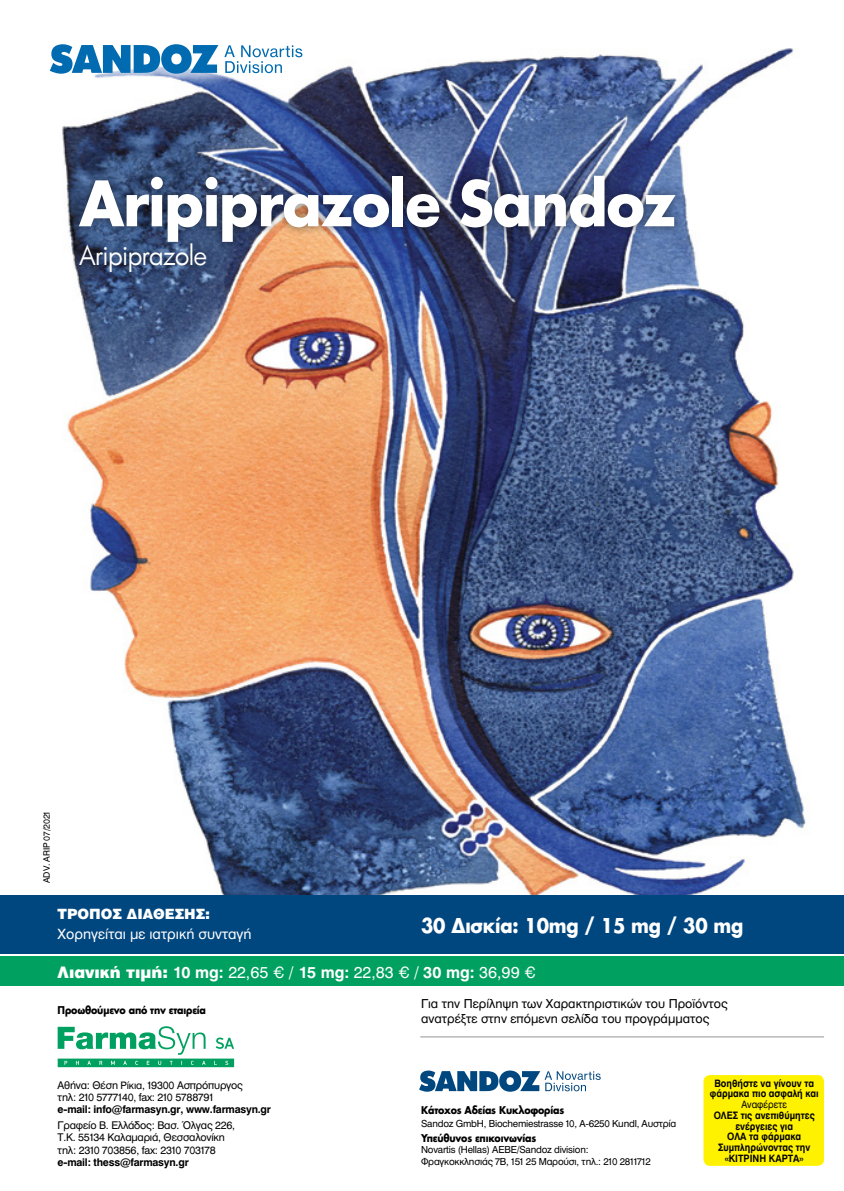
<style>
.page{position:relative;width:844px;height:1191px;background:#fff}
.page>*{position:absolute;margin:0;border:0;box-sizing:border-box;transform-origin:0 0}
.t1{font:700 60.9px "PF Futura Neu";letter-spacing:-.02em;color:#fff;scale:.95 1}
.t2{font:26.07px "PF Futura Neu";letter-spacing:-.02em;color:#fff;scale:.95 1}
.t3{font:700 19.95px "PF Futura Neu";letter-spacing:-.01em;color:#fff;scale:.9 1}
.t4{font:15.75px "CPHELVETICA";color:#fff}
.t5{font:14px "CPHELVETICA";color:#fff}
.t6{font:900 14px "CPHELVETICA";color:#fff}
.t7{font:12.25px/15.8px "CPHELVETICA";color:#000}
.t8{font:10.5px/12.2px "CPHELVETICA";letter-spacing:-.02em;color:#000}
.t9{font:700 10.5px "PF Futura Neu";letter-spacing:-.02em;color:#000;scale:.9 1}
.t10{font:700 10.5px "CPHELVETICA";letter-spacing:-.02em;color:#000}
.t11{font:10.15px/10.7px "UB Helvetica Bold";color:#000;text-align:center;scale:.9 1}
.t12{font:10.15px "UB Helvetica";color:#000;scale:.9 1}
.t13{font:9.62px/11.2px "CPHELVETICA";letter-spacing:-.02em;color:#000}
.t14{font:8.75px "CPHELVETICA";letter-spacing:-.02em;color:#000}
.s1{font-weight:900}
.s2{font-weight:700}
.s3{font-family:"Helvetica"}
.s4{font-size:10.15px}
</style>
<div class="page">
<img style="left:62px;top:48px;width:744px;height:847px">
<div style="left:70px;top:166px;width:613px;height:114px;background:#000;opacity:.5"></div>
<div style="left:36px;top:30px;width:280px;height:57px;background:#fff"></div>
<svg style="left:50px;top:44px;width:252px;height:30px"></svg>
<div style="left:0;top:895px;width:843px;height:58px;background:#00467f"></div>
<div style="left:0;top:956px;width:843px;height:30px;background:#00a160"></div>
<svg style="left:58px;top:1026px;width:176px;height:41px"></svg>
<hr style="left:420px;top:1036px;width:403px;height:1px;background:#939598">
<div style="left:703px;top:1075px;width:120px;height:90px;background:#fff200;border-radius:7px"></div>
<svg style="left:419px;top:1070px;width:181px;height:21px"></svg>
<h1 class="t1" style="left:79px;top:162px;width:629px">Aripiprazole Sandoz</h1>
<h2 class="t2" style="left:79px;top:238px;width:136px">Aripiprazole</h2>
<p class="t14" style="left:41px;top:883px;width:73px;rotate:-90deg">ADV. ARIP 07/2021</p>
<h3 class="t6" style="left:58px;top:905px;width:154px">ΤΡΌΠΌΣ ΔΙΆΘΕΣΗΣ:</h3>
<h3 class="t5" style="left:58px;top:925px;width:195px">Χορηγείται με ιατρική συνταγή</h3>
<h3 class="t4" style="left:58px;top:962px;width:479px"><span class="s1">Λιανική τιμή:</span> <span class="s2">10 mg:</span> 22,65 <span class="s3">€</span> / <span class="s2">15 mg:</span> 22,83 <span class="s3">€</span> / <span class="s2">30 mg:</span> 36,99 <span class="s3">€</span></h3>
<p class="t7" style="left:421px;top:995px;width:308px">Για την Περίληψη των Χαρακτηριστικών του Προϊόντος ανατρέξτε στην επόμενη σελίδα του προγράμματος</p>
<h3 class="t3" style="left:421px;top:911px;width:359px">30 Δισκία: 10mg / 15 mg / 30 mg</h3>
<p class="t9" style="left:58px;top:1002px;width:166px">Προωθούμενο από την εταιρεία</p>
<p class="t8" style="left:58px;top:1078px;width:187px">Αθήνα: Θέση <span class="s4">Ρίκια</span>, 19300 Ασπρόπυργος τηλ: 210 5777140, fax: 210 5788791</p>
<p class="t10" style="left:58px;top:1103px;width:215px">e-mail: info@farmasyn.gr, www.farmasyn.gr</p>
<p class="t8" style="left:58px;top:1119px;width:179px">Γραφείο Β. Ελλάδος: Βασ. Όλγας 226,<br>Τ.Κ. 55134 Καλαμαριά, Θεσσαλονίκη τηλ: 2310 703856, fax: 2310 703178</p>
<p class="t10" style="left:58px;top:1155px;width:133px">e-mail: thess@farmasyn.gr</p>
<p class="t9" style="left:421px;top:1103px;width:161px">Κάτοχος Aδείας Kυκλοφορίας</p>
<p class="t13" style="left:421px;top:1117px;width:257px">Sandoz GmbH, Biochemiestrasse 10, A-6250 Kundl, Αυστρία</p>
<p class="t9" style="left:421px;top:1131px;width:129px">Υπεύθυνος επικοινωνίας</p>
<p class="t13" style="left:421px;top:1144px;width:231px">Novartis (Hellas) ΑΕΒΕ/Sandoz division:<br>Φραγκοκκλησιάς 7Β, 151 25 Μαρούσι, τηλ.: 210 2811712</p>
<p class="t11" style="left:709px;top:1077px;width:122px">Βοηθήστε να γίνουν τα φάρμακα πιο ασφαλή και</p>
<p class="t12" style="left:741px;top:1098px;width:52px">Αναφέρετε</p>
<p class="t11" style="left:713px;top:1109px;width:114px">ΟΛΕΣ τις ανεπιθύμητες ενέργειες για<br>ΟΛΑ τα φάρμακα<br>Συμπληρώνοντας την «ΚΙΤΡΙΝΗ ΚΑΡΤΑ»</p>
</div>
